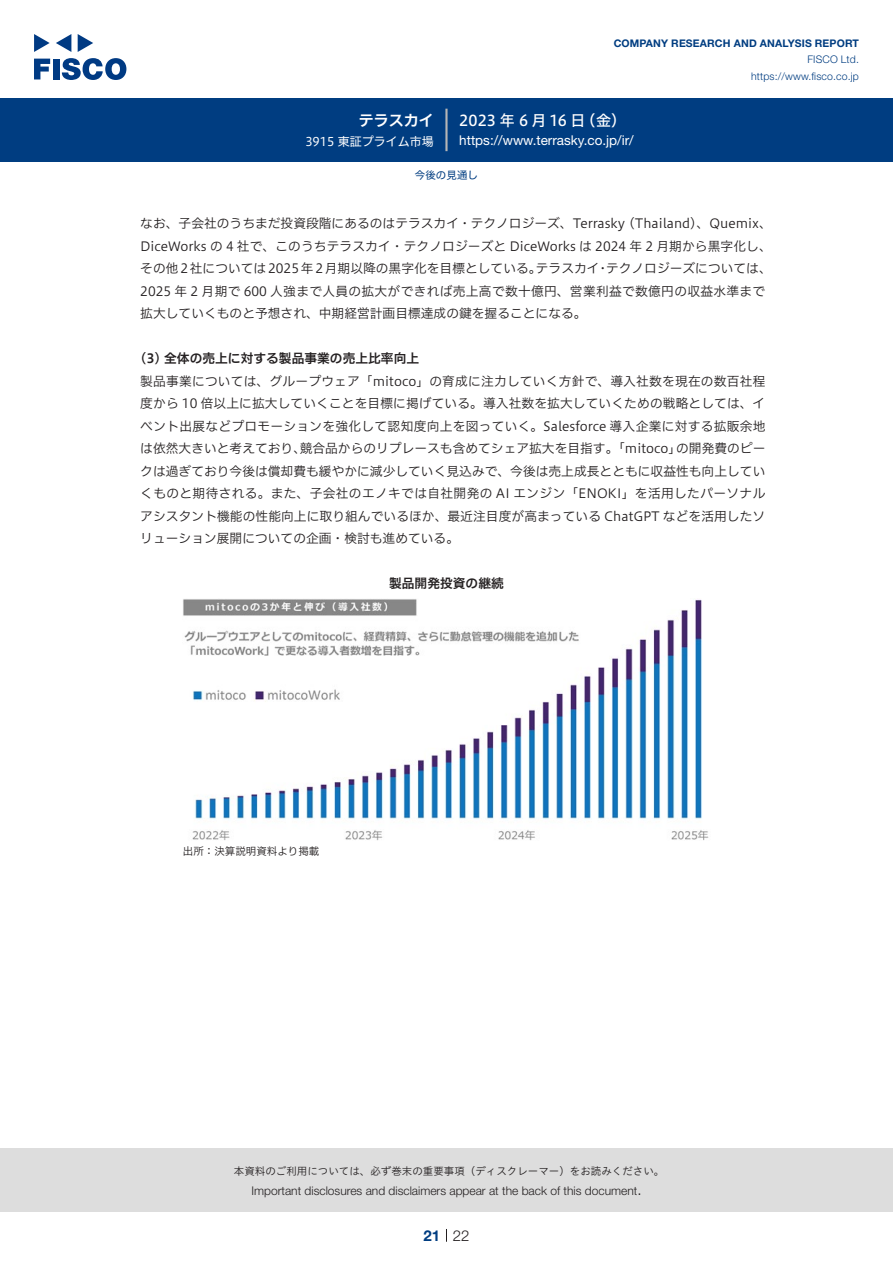
<style>
.page{position:relative;width:893px;height:1263px;background:#fff}
.page>*{position:absolute;margin:0;border:0;box-sizing:border-box;transform-origin:0 0}
.t1{font:15px "Hiragino UD Sans F Std N W5";letter-spacing:.005em;color:#fff}
.t2{font:15px "Hiragino UD Sans F Std N W6";color:#fff}
.t3{font:300 15px "Helvetica Neue LT Std";color:#231f20}
.t4{font:700 15px "Helvetica Neue LT Std";color:#003d81}
.t5{font:13.5px "Helvetica Neue LT Std";color:#fff}
.t6{font:12.75px/22.5px "Hiragino UD Sans F Std N W3";color:#231f20;text-align:right}
.t7{font:12.75px "Hiragino UD Sans F Std N W6";color:#231f20}
.t8{font:300 12px "Helvetica Neue LT Std";color:#231f20}
.t9{font:12px "Hiragino UD Sans F Std N W4";color:#fff}
.t10{font:10.5px "Hiragino UD Sans Std W3";color:#231f20}
.t11{font:700 10.5px "Helvetica Neue LT Std";letter-spacing:.015em;color:#003d81}
.t12{font:300 10.5px/16.5px "Helvetica Neue LT Std";letter-spacing:.015em;color:#003d81;text-align:right}
.t13{font:10.5px "Hiragino UD Sans F Std N W3";color:#231f20}
.t14{font:10.5px "Hiragino UD Sans F Std N W4";color:#003d81}
</style>
<div class="page">
<div style="left:0;top:1148px;width:893px;height:64px;background:#ddd"></div>
<svg style="left:34px;top:59px;width:16px;height:20px"></svg>
<div style="left:53px;top:59px;width:6px;height:20px;background:#003a83"></div>
<svg style="left:62px;top:58px;width:64px;height:22px"></svg>
<svg style="left:34px;top:34px;width:16px;height:18px"></svg>
<svg style="left:78px;top:34px;width:15px;height:18px"></svg>
<svg style="left:56px;top:34px;width:15px;height:18px"></svg>
<div style="left:0;top:98px;width:893px;height:64px;background:#003d81"></div>
<hr style="left:445px;top:109px;width:3px;height:42px;background:#b5b5b6">
<svg style="left:446px;top:1229px;width:1px;height:13px"></svg>
<img style="left:183px;top:599px;width:526px;height:242px">
<p class="t2" style="left:359px;top:109px;width:77px">テラスカイ</p>
<p class="t9" style="left:305px;top:132px;width:130px">3915 東証プライム市場</p>
<p class="t11" style="left:614px;top:37px;width:247px">COMPANY RESEARCH AND ANALYSIS REPORT</p>
<p class="t12" style="left:751px;top:51px;width:109px">FISCO Ltd. https://www.fisco.co j p.</p>
<p class="t1" style="left:581px;top:109px;width:47px">（金(</p>
<p class="t1" style="left:459px;top:109px;width:128px">2023 年 6 月 16 日</p>
<p class="t5" style="left:459px;top:132px;width:176px">https://www.terrasky. c o j p. /i r/</p>
<p class="t14" style="left:415px;top:167px;width:64px">今後の見通し</p>
<p class="t6" style="left:140px;top:211px;width:633px">なお、子会社のうちまだ投資段階にあるのはテラスカイ・テクノロジーズ、Terrasky (Thailand)、Quemix、<br>DiceWorks の 4 社で、このうちテラスカイ・テクノロジーズと DiceWorks は 2024 年 2 月期から黒字化し、テクノロジーズについては、</p>
<p class="t6" style="left:140px;top:256px;width:626px;text-align:left">その他2 社については 2025 年 2 月期以降の黒字化を目標としている。<br>2025 年 2 月期で 600 人強まで人員の拡大ができれば売上高で数十億円、営業利益で数億円の収益水準まで拡大していくものと予想され、中期経営計画目標達成の鍵を握ることになる。</p>
<p class="t7" style="left:140px;top:349px;width:280px">3( ) 全体の売上に対する製品事業の売上比率向上</p>
<p class="t6" style="left:140px;top:369px;width:627px">製品事業については、グループウェア「mitoco」の育成に注力していく方針で、導入社数を現在の数百社程度から 10 倍以上に拡大していくことを目標に掲げている。導入社数を拡大していくための戦略としては、イベント出展などプロモーションを強化して認知度向上を図っていく。Salesforce 導入企業に対する拡販余地の開発費のピー</p>
<p class="t6" style="left:536px;top:256px;width:65px">テラスカイ</p>
<p class="t6" style="left:596px;top:256px;width:14px">・</p>
<p class="t6" style="left:300px;top:436px;width:383px">競合品からのリプレースも含めてシェア拡大を目指す。「mitoco」</p>
<p class="t6" style="left:140px;top:436px;width:627px;text-align:left">は依然大きいと考えており、<br>クは過ぎており今後は償却費も緩やかに減少していく見込みで、今後は売上成長とともに収益性も向上していくものと期待される。また、子会社のエノキでは自社開発の AI エンジン「ENOKI」を活用したパーソナルアシスタント機能の性能向上に取り組んでいるほか、最近注目度が高まっている ChatGPT などを活用したソリューション展開についての企画・検討も進めている。</p>
<p class="t7" style="left:389px;top:574px;width:116px">製品開発投資の継続</p>
<p class="t13" style="left:183px;top:843px;width:138px">出所：決算説明資料より掲載</p>
<p class="t10" style="left:234px;top:1163px;width:432px">本資料のご利用については、必ず巻末の重要事項（ディスクレーマー）をお読みください。</p>
<p class="t3" style="left:637px;top:1180px;width:6px">.</p>
<p class="t8" style="left:251px;top:1183px;width:387px">Important disclosures and disclaimers appear at the back of this document</p>
<p class="t4" style="left:423px;top:1226px;width:18px">21</p>
<p class="t3" style="left:453px;top:1226px;width:18px">22</p>
</div>
